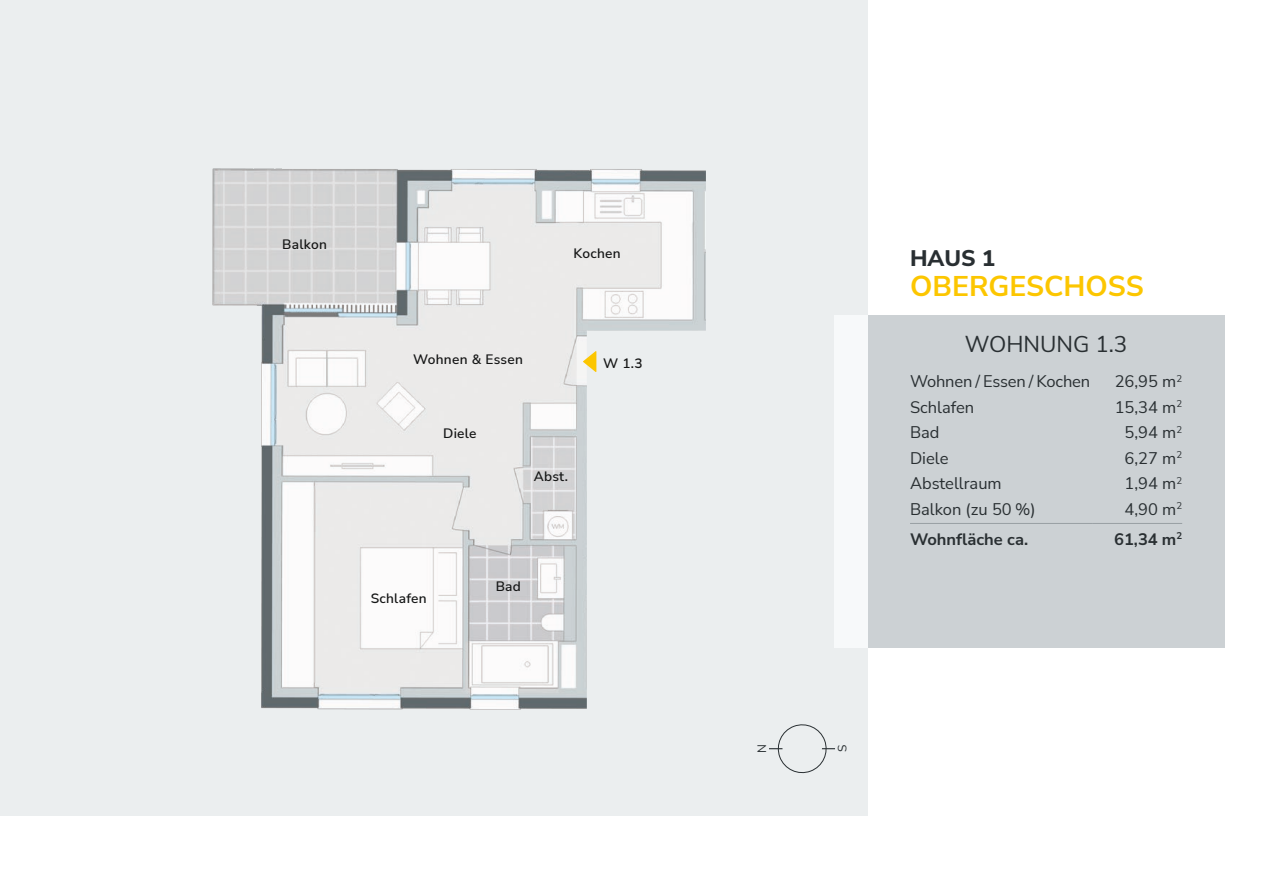
<style>
.page{position:relative;width:1263px;height:893px;background:#fff}
.page>*{position:absolute;margin:0;border:0;box-sizing:border-box;transform-origin:0 0}
.t1{font:700 28.5px "Nunito Sans";color:#fcc600}
.t2{font:22.5px "Nunito Sans";color:#292f32}
.t3{font:800 22.5px "Nunito Sans";color:#292f32}
.t4{font:16.5px "Nunito Sans";color:#292f32}
.t5{font:700 16.5px "Nunito Sans";color:#292f32}
.t6{font:600 13.65px "Nunito Sans";letter-spacing:.02em;color:#151616}
.t7{font:12px "Nunito Sans";color:#292f32}
</style>
<div class="page">
<div style="left:0;top:0;width:868px;height:816px;background:#ebeeef"></div>
<div style="left:835px;top:315px;width:390px;height:333px;background:#ccd1d4"></div>
<img style="left:212px;top:168px;width:494px;height:542px">
<svg style="left:583px;top:351px;width:13px;height:21px"></svg>
<hr style="left:910px;top:523px;width:183px;height:1px;background:#98a0a4">
<hr style="left:1093px;top:523px;width:89px;height:1px;background:#98a0a4">
<hr style="left:769px;top:748px;width:66px;height:1px;background:#292f32">
<svg style="left:775px;top:724px;width:54px;height:50px"></svg>
<p class="t6" style="left:282px;top:235px;width:46px">Balkon</p>
<p class="t6" style="left:574px;top:244px;width:49px">Kochen</p>
<p class="t6" style="left:413px;top:349px;width:111px">Wohnen &amp; Essen</p>
<p class="t6" style="left:443px;top:424px;width:35px">Diele</p>
<p class="t6" style="left:534px;top:467px;width:36px">Abst.</p>
<p class="t6" style="left:603px;top:354px;width:41px">W 1.3</p>
<p class="t6" style="left:371px;top:589px;width:57px">Schlafen</p>
<p class="t6" style="left:496px;top:577px;width:27px">Bad</p>
<h2 class="t3" style="left:910px;top:243px;width:87px">HAUS 1</h2>
<h1 class="t1" style="left:910px;top:266px;width:235px">OBERGESCHOSS</h1>
<h2 class="t2" style="left:965px;top:329px;width:164px">WOHNUNG 1.3</h2>
<p class="t4" style="left:910px;top:370px;width:182px">Wohnen / Essen / Kochen</p>
<p class="t4" style="left:1115px;top:370px;width:69px">26,95 m<sup>2</sup></p>
<p class="t4" style="left:910px;top:396px;width:66px">Schlafen</p>
<p class="t4" style="left:1115px;top:396px;width:69px">15,34 m<sup>2</sup></p>
<p class="t4" style="left:910px;top:421px;width:31px">Bad</p>
<p class="t4" style="left:1124px;top:421px;width:59px">5,94 m<sup>2</sup></p>
<p class="t4" style="left:910px;top:447px;width:40px">Diele</p>
<p class="t4" style="left:1124px;top:447px;width:59px">6,27 m<sup>2</sup></p>
<p class="t4" style="left:910px;top:472px;width:93px">Abstellraum</p>
<p class="t4" style="left:1124px;top:472px;width:59px">1,94 m<sup>2</sup></p>
<p class="t4" style="left:910px;top:498px;width:127px">Balkon (zu 50 %)</p>
<p class="t4" style="left:1124px;top:498px;width:59px">4,90 m<sup>2</sup></p>
<p class="t5" style="left:910px;top:527px;width:120px">Wohnfläche ca.</p>
<p class="t5" style="left:1114px;top:527px;width:70px">61,34 m<sup>2</sup></p>
<p class="t7" style="left:754px;top:753px;width:10px;rotate:-90deg">N</p>
<p class="t7" style="left:834px;top:752px;width:9px;rotate:-90deg">S</p>
</div>
